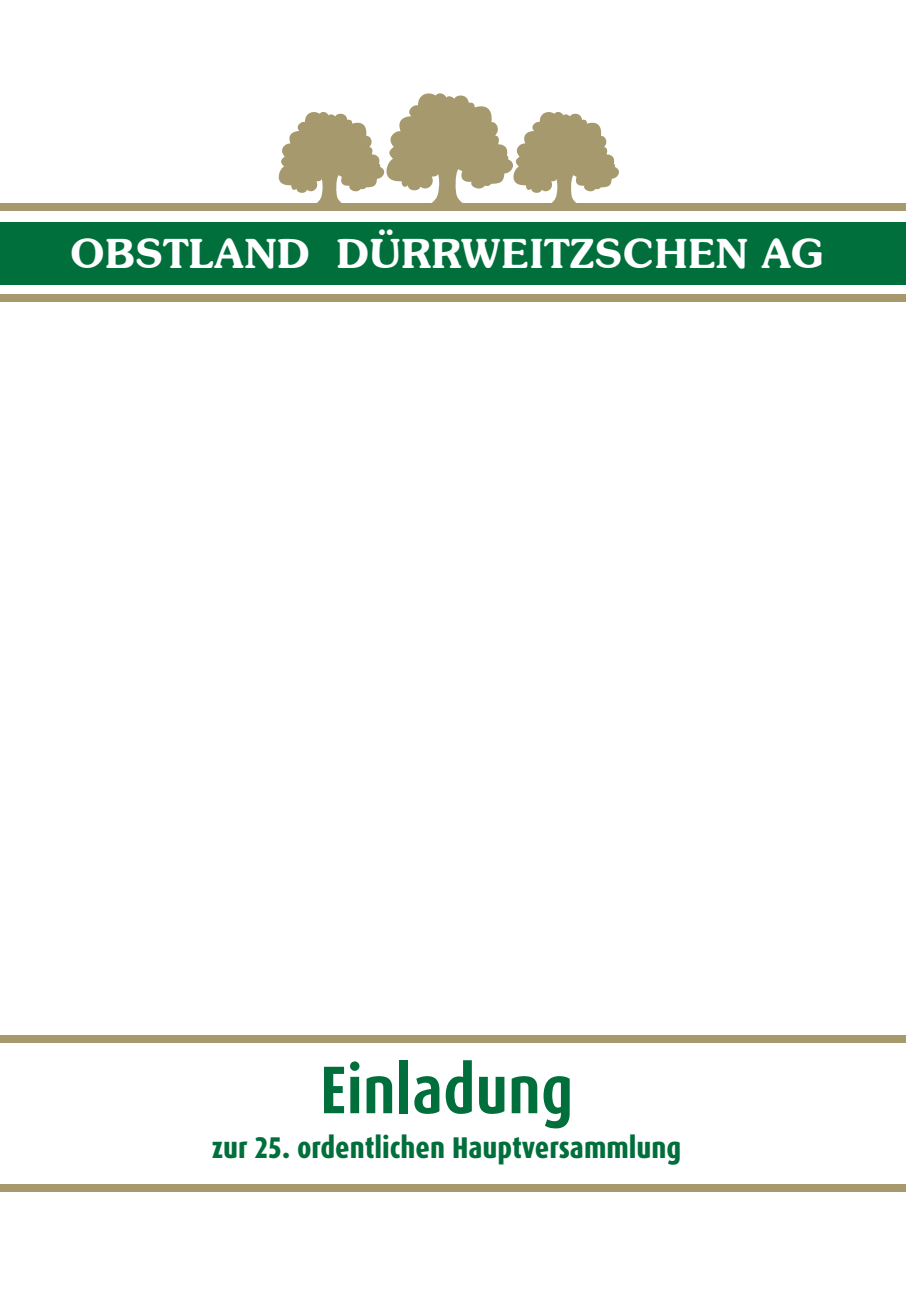
<style>
.page{position:relative;width:906px;height:1289px;background:#fff}
.page>*{position:absolute;margin:0;border:0;box-sizing:border-box;transform-origin:0 0}
.t1{font:700 67.5px "Dax Condensed";color:#006f3c}
.t2{font:600 40.5px "Souvenir IT Cby BT";letter-spacing:.01em;color:#fff}
.t3{font:800 30px "Dax Condensed";color:#006f3c}
</style>
<div class="page">
<div style="left:0;top:222px;width:906px;height:62px;background:#006f3c"></div>
<div style="left:0;top:203px;width:906px;height:8px;background:#a7996e"></div>
<div style="left:0;top:294px;width:906px;height:8px;background:#a7996e"></div>
<svg style="left:278px;top:93px;width:341px;height:110px"></svg>
<div style="left:0;top:1034px;width:906px;height:8px;background:#a7996e"></div>
<div style="left:0;top:1183px;width:906px;height:8px;background:#a7996e"></div>
<h2 class="t2" style="left:70px;top:228px;width:755px">OBSTLAND DÜRRWEITZSCHEN AG</h2>
<h2 class="t2" style="left:64px;top:226px;width:95px">OBS</h2>
<h1 class="t1" style="left:320px;top:1052px;width:255px">Einladung</h1>
<p class="t3" style="left:212px;top:1131px;width:471px">zur 25. ordentlichen Hauptversammlung</p>
</div>
